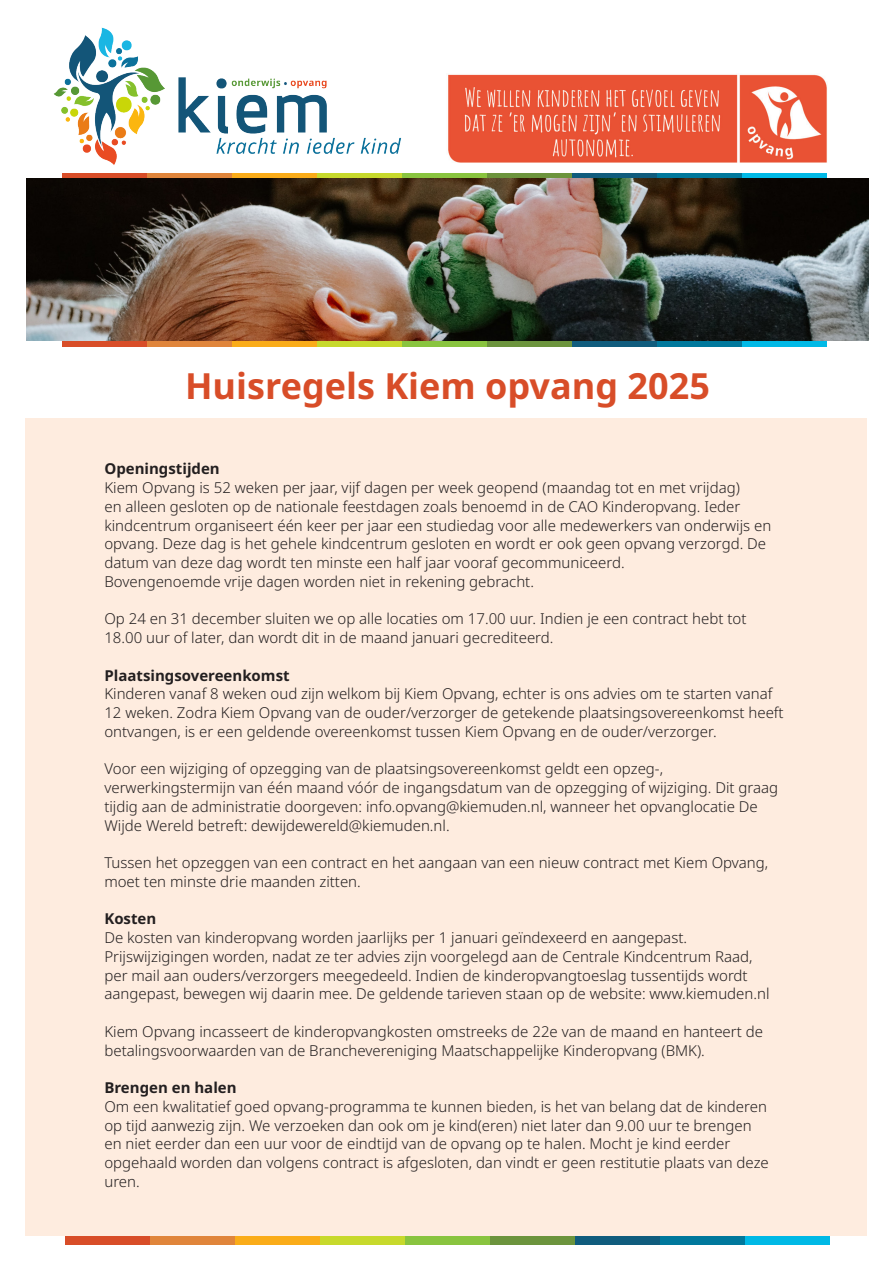
<style>
.page{position:relative;width:893px;height:1263px;background:#fff}
.page>*{position:absolute;margin:0;border:0;box-sizing:border-box;transform-origin:0 0}
.t1{font:700 36px "Noto Sans";color:#d84d28}
.t2{font:300 15px/18.8px "Noto Sans";color:#231f20}
.t3{font:700 15px "Noto Sans";color:#231f20}
</style>
<div class="page">
<div style="left:575px;top:1071px;width:85px;height:174px;background:#105c7d"></div>
<div style="left:660px;top:1071px;width:85px;height:174px;background:#00789c"></div>
<div style="left:745px;top:1071px;width:84px;height:174px;background:#00b9e6"></div>
<div style="left:490px;top:1071px;width:85px;height:174px;background:#6c943d"></div>
<div style="left:405px;top:1071px;width:85px;height:174px;background:#89c43f"></div>
<div style="left:320px;top:1071px;width:85px;height:174px;background:#c7d92c"></div>
<div style="left:65px;top:1071px;width:85px;height:174px;background:#d84d28"></div>
<div style="left:150px;top:1071px;width:85px;height:174px;background:#e0853b"></div>
<div style="left:235px;top:1071px;width:85px;height:174px;background:#faac19"></div>
<div style="left:572px;top:173px;width:85px;height:174px;background:linear-gradient(to right,#105c7d,#105c7d)"></div>
<div style="left:657px;top:173px;width:85px;height:174px;background:linear-gradient(to right,#00789c,#00789c)"></div>
<div style="left:742px;top:173px;width:85px;height:174px;background:linear-gradient(to right,#00b9e6,#00b9e6)"></div>
<div style="left:487px;top:173px;width:85px;height:174px;background:linear-gradient(to right,#6c943d,#6c943d)"></div>
<div style="left:402px;top:173px;width:85px;height:174px;background:linear-gradient(to right,#89c43f,#89c43f)"></div>
<div style="left:317px;top:173px;width:85px;height:174px;background:linear-gradient(to right,#c7d92c,#c7d92c)"></div>
<div style="left:62px;top:173px;width:85px;height:174px;background:linear-gradient(to right,#d84d28,#d84d28)"></div>
<div style="left:147px;top:173px;width:85px;height:174px;background:linear-gradient(to right,#e0853b,#e0853b)"></div>
<div style="left:232px;top:173px;width:85px;height:174px;background:linear-gradient(to right,#faac19,#faac19)"></div>
<img style="left:27px;top:179px;width:841px;height:161px">
<img style="left:448px;top:74px;width:379px;height:89px">
<img style="left:53px;top:27px;width:359px;height:148px">
<div style="left:26px;top:418px;width:841px;height:817px;background:#feecdf"></div>
<h1 class="t1" style="left:185px;top:360px;width:526px">Huisregels Kiem opvang 2025</h1>
<p class="t3" style="left:104px;top:458px;width:117px">Openingstijden</p>
<p class="t2" style="left:104px;top:478px;width:668px">Kiem Opvang is 52 weken per jaar, vijf dagen per week geopend (maandag tot en met vrijdag)<br>en alleen gesloten op de nationale feestdagen zoals benoemd in de CAO Kinderopvang. Ieder kindcentrum organiseert één keer per jaar een studiedag voor alle medewerkers van onderwijs en opvang. Deze dag is het gehele kindcentrum gesloten en wordt er ook geen opvang verzorgd. De datum van deze dag wordt ten minste een half jaar vooraf gecommuniceerd.<br>Bovengenoemde vrije dagen worden niet in rekening gebracht.</p>
<p class="t2" style="left:104px;top:610px;width:644px">Op 24 en 31 december sluiten we op alle locaties om 17.00 uur. Indien je een contract hebt tot<br>18.00 uur of later, dan wordt dit in de maand januari gecrediteerd.</p>
<p class="t3" style="left:104px;top:664px;width:187px">Plaatsingsovereenkomst</p>
<p class="t2" style="left:104px;top:685px;width:681px">Kinderen vanaf 8 weken oud zijn welkom bij Kiem Opvang, echter is ons advies om te starten vanaf<br>12 weken. Zodra Kiem Opvang van de ouder/verzorger de getekende plaatsingsovereenkomst heeft ontvangen, is er een geldende overeenkomst tussen Kiem Opvang en de ouder/verzorger.</p>
<p class="t2" style="left:104px;top:760px;width:675px">Voor een wijziging of opzegging van de plaatsingsovereenkomst geldt een opzeg-, verwerkingstermijn van één maand vóór de ingangsdatum van de opzegging of wijziging. Dit graag tijdig aan de administratie doorgeven: info.opvang@kiemuden.nl, wanneer het opvanglocatie De Wijde Wereld betreft: dewijdewereld@kiemuden.nl.</p>
<p class="t2" style="left:104px;top:853px;width:665px">Tussen het opzeggen van een contract en het aangaan van een nieuw contract met Kiem Opvang, moet ten minste drie maanden zitten.</p>
<p class="t3" style="left:104px;top:908px;width:53px">Kosten</p>
<p class="t2" style="left:104px;top:928px;width:667px">De kosten van kinderopvang worden jaarlijks per 1 januari geïndexeerd en aangepast.<br>Prijswijzigingen worden, nadat ze ter advies zijn voorgelegd aan de Centrale Kindcentrum Raad, per mail aan ouders/verzorgers meegedeeld. Indien de kinderopvangtoeslag tussentijds wordt aangepast, bewegen wij daarin mee. De geldende tarieven staan op de website: www.kiemuden.nl</p>
<p class="t2" style="left:104px;top:1022px;width:660px">Kiem Opvang incasseert de kinderopvangkosten omstreeks de 22e van de maand en hanteert de betalingsvoorwaarden van de Branchevereniging Maatschappelijke Kinderopvang (BMK).</p>
<p class="t3" style="left:104px;top:1077px;width:134px">Brengen en halen</p>
<p class="t2" style="left:104px;top:1097px;width:666px">Om een kwalitatief goed opvang-programma te kunnen bieden, is het van belang dat de kinderen op tijd aanwezig zijn. We verzoeken dan ook om je kind(eren) niet later dan 9.00 uur te brengen en niet eerder dan een uur voor de eindtijd van de opvang op te halen. Mocht je kind eerder opgehaald worden dan volgens contract is afgesloten, dan vindt er geen restitutie plaats van deze uren.</p>
</div>
